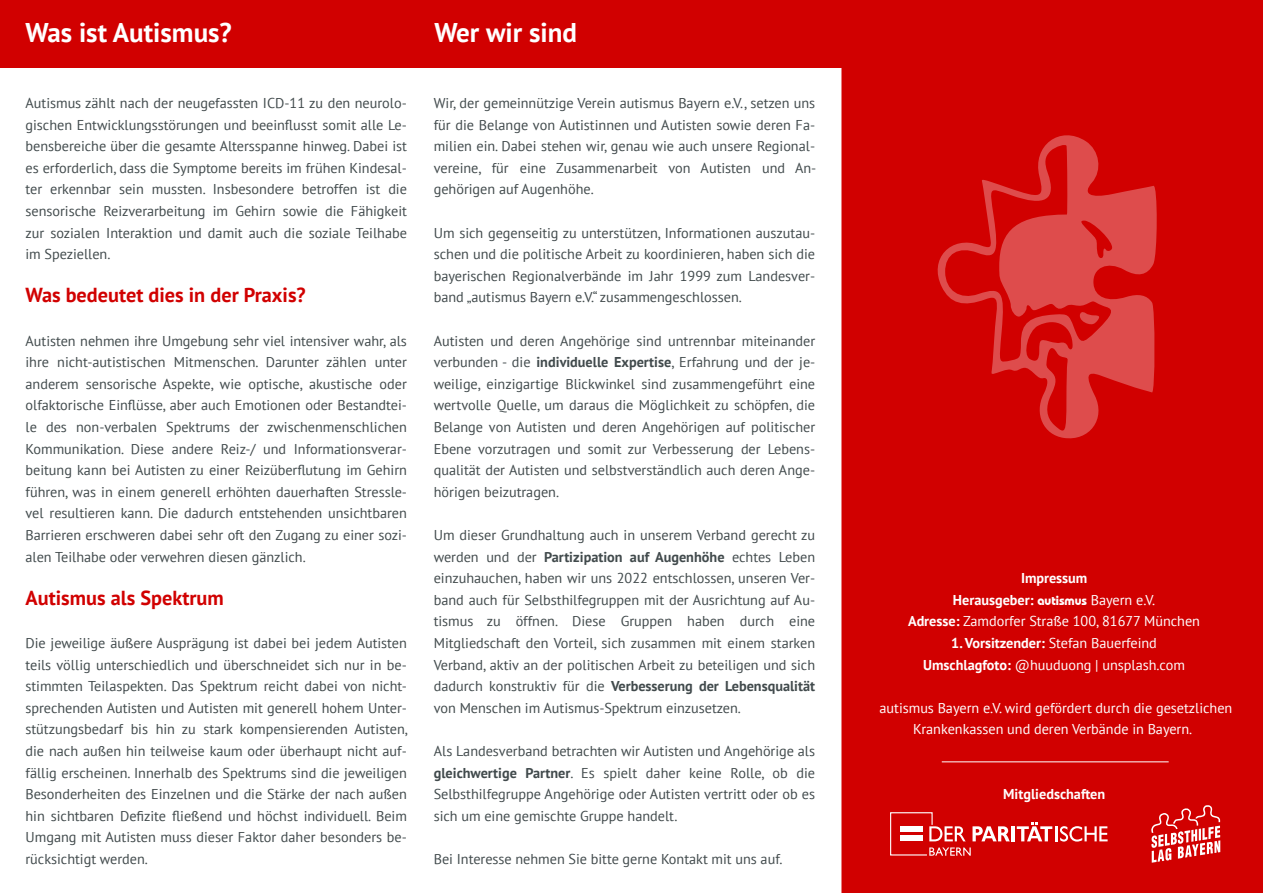
<style>
.page{position:relative;width:1263px;height:893px;background:#fff}
.page>*{position:absolute;margin:0;border:0;box-sizing:border-box;transform-origin:0 0}
.t1{font:700 27px "PT Sans";color:#fff}
.t2{font:700 20.25px "PT Sans";color:#d10000}
.t3{font:14.25px/21.6px "PT Sans";color:#414a4c;text-align:justify}
.t4{font:14.25px/21.6px "PT Sans";color:#fff;text-align:center}
.t5{font:700 14.25px "PT Sans";color:#fff}
.s1{font-weight:700}
.s2{font-family:"Bauhaus IT Cby BT";font-weight:700;font-size:12.75px}
</style>
<div class="page">
<div style="left:842px;top:0;width:421px;height:893px;background:#d10000"></div>
<div style="left:0;top:0;width:438px;height:67px;background:#d10000"></div>
<div style="left:422px;top:0;width:437px;height:67px;background:#d10000"></div>
<svg style="left:928px;top:124px;width:230px;height:318px;background:#d51c1c"></svg>
<hr style="left:942px;top:761px;width:227px;height:1px;background:#fff">
<hr style="left:1011px;top:826px;width:3px;height:15px;background:#fff">
<svg style="left:1017px;top:823px;width:90px;height:19px"></svg>
<svg style="left:890px;top:812px;width:120px;height:44px;background:#da3535"></svg>
<svg style="left:1151px;top:805px;width:69px;height:58px"></svg>
<h1 class="t1" style="left:26px;top:15px;width:208px">Was ist Autismus?</h1>
<h1 class="t1" style="left:435px;top:15px;width:144px">Wer wir sind</h1>
<p class="t3" style="left:26px;top:92px;width:383px">Autismus zählt nach der neugefassten ICD-11 zu den neurolo&shy;gischen Entwicklungsstörungen und beeinflusst somit alle Le&shy;bensbereiche über die gesamte Altersspanne hinweg. Dabei ist es erforderlich, dass die Symptome bereits im frühen Kindesal&shy;ter erkennbar sein mussten. Insbesondere betroffen ist die sensorische Reizverarbeitung im Gehirn sowie die Fähigkeit zur sozialen Interaktion und damit auch die soziale Teilhabe im Speziellen.</p>
<h2 class="t2" style="left:26px;top:282px;width:282px">Was bedeutet dies in der Praxis?</h2>
<p class="t3" style="left:26px;top:330px;width:383px">Autisten nehmen ihre Umgebung sehr viel intensiver wahr, als ihre nicht-autistischen Mitmenschen. Darunter zählen unter anderem sensorische Aspekte, wie optische, akustische oder olfaktorische Einflüsse, aber auch Emotionen oder Bestandtei&shy;le des non-verbalen Spektrums der zwischenmenschlichen Kommunikation. Diese andere Reiz-/ und Informationsverar&shy;beitung kann bei Autisten zu einer Reizüberflutung im Gehirn führen, was in einem generell erhöhten dauerhaften Stressle&shy;vel resultieren kann. Die dadurch entstehenden unsichtbaren Barrieren erschweren dabei sehr oft den Zugang zu einer sozi&shy;alen Teilhabe oder verwehren diesen gänzlich.</p>
<h2 class="t2" style="left:26px;top:584px;width:200px">Autismus als Spektrum</h2>
<p class="t3" style="left:26px;top:632px;width:384px">Die jeweilige äußere Ausprägung ist dabei bei jedem Autisten teils völlig unterschiedlich und überschneidet sich nur in be&shy;stimmten Teilaspekten. Das Spektrum reicht dabei von nicht&shy;sprechenden Autisten und Autisten mit generell hohem Unter&shy;stützungsbedarf bis hin zu stark kompensierenden Autisten, die nach außen hin teilweise kaum oder überhaupt nicht auf&shy;fällig erscheinen. Innerhalb des Spektrums sind die jeweiligen Besonderheiten des Einzelnen und die Stärke der nach außen hin sichtbaren Defizite fließend und höchst individuell. Beim Umgang mit Autisten muss dieser Faktor daher besonders be&shy;rücksichtigt werden.</p>
<p class="t3" style="left:434px;top:92px;width:384px">Wir, der gemeinnützige Verein autismus Bayern e.V., setzen uns für die Belange von Autistinnen und Autisten sowie deren Fa&shy;milien ein. Dabei stehen wir, genau wie auch unsere Regional&shy;vereine, für eine Zusammenarbeit von Autisten und An&shy;gehörigen auf Augenhöhe.</p>
<p class="t3" style="left:434px;top:222px;width:383px">Um sich gegenseitig zu unterstützen, Informationen auszutau&shy;schen und die politische Arbeit zu koordinieren, haben sich die bayerischen Regionalverbände im Jahr 1999 zum Landesver&shy;band „autismus Bayern e.V.“ zusammengeschlossen.</p>
<p class="t3" style="left:434px;top:330px;width:383px">Autisten und deren Angehörige sind untrennbar miteinander verbunden - die <span class="s1">individuelle Expertise</span>, Erfahrung und der je&shy;weilige, einzigartige Blickwinkel sind zusammengeführt eine wertvolle Quelle, um daraus die Möglichkeit zu schöpfen, die Belange von Autisten und deren Angehörigen auf politischer Ebene vorzutragen und somit zur Verbesserung der Lebens&shy;qualität der Autisten und selbstverständlich auch deren Ange&shy;hörigen beizutragen.</p>
<p class="t3" style="left:434px;top:524px;width:383px">Um dieser Grundhaltung auch in unserem Verband gerecht zu werden und der <span class="s1">Partizipation auf Augenhöhe</span> echtes Leben einzuhauchen, haben wir uns 2022 entschlossen, unseren Ver&shy;band auch für Selbsthilfegruppen mit der Ausrichtung auf Au&shy;tismus zu öffnen. Diese Gruppen haben durch eine Mitgliedschaft den Vorteil, sich zusammen mit einem starken Verband, aktiv an der politischen Arbeit zu beteiligen und sich dadurch konstruktiv für die <span class="s1">Verbesserung der Lebensqualität </span>von Menschen im Autismus-Spektrum einzusetzen.</p>
<p class="t3" style="left:434px;top:740px;width:383px">Als Landesverband betrachten wir Autisten und Angehörige als <span class="s1">gleichwertige Partner</span>. Es spielt daher keine Rolle, ob die Selbsthilfegruppe Angehörige oder Autisten vertritt oder ob es sich um eine gemischte Gruppe handelt.</p>
<p class="t3" style="left:434px;top:848px;width:350px">Bei Interesse nehmen Sie bitte gerne Kontakt mit uns auf.</p>
<p class="t5" style="left:1021px;top:569px;width:68px">Impressum</p>
<p class="t4" style="left:908px;top:589px;width:293px"><span class="s1">Herausgeber:</span> <span class="s2">autismus</span> Bayern e.V.<br><span class="s1">Adresse:</span> Zamdorfer Straße 100, 81677 München <span class="s1">1.Vorsitzender:</span> Stefan Bauerfeind <span class="s1">Umschlagfoto:</span> @huuduong | unsplash.com</p>
<p class="t4" style="left:879px;top:697px;width:354px">autismus Bayern e.V. wird gefördert durch die gesetzlichen<br>Krankenkassen und deren Verbände in Bayern.</p>
<p class="t5" style="left:1003px;top:785px;width:104px">Mitgliedschaften</p>
</div>
